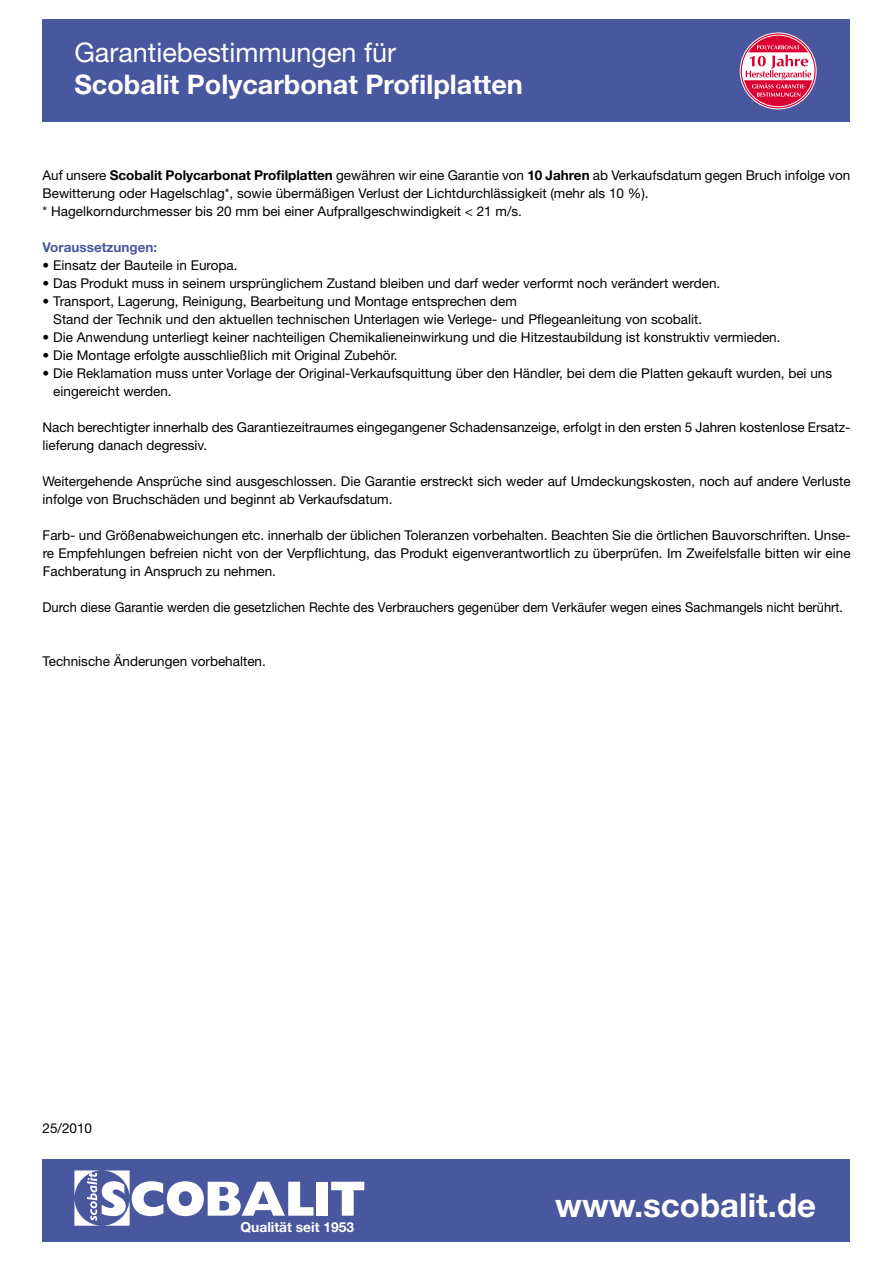
<style>
.page{position:relative;width:893px;height:1263px;background:#fff}
.page>*{position:absolute;margin:0;border:0;box-sizing:border-box;transform-origin:0 0}
.t1{font:700 33px "Helvetica Neue";color:#fff}
.t2{font:700 27px "Helvetica Neue";color:#fff}
.t3{font:27px "Helvetica Neue";color:#fff}
.t4{font:700 13.8px "Helvetica Neue";color:#fff}
.t5{font:13.65px "Helvetica Neue";color:#000}
.t6{font:13.5px/18px "Helvetica Neue";color:#000}
.t7{font:13.5px "Helvetica Neue";color:#000;scale:.95 1}
.t8{font:700 13.5px "Helvetica Neue";color:#49579e}
.s1{font-weight:700}
</style>
<div class="page">
<div style="left:43px;top:1159px;width:807px;height:83px;background:#49579e"></div>
<div style="left:43px;top:20px;width:807px;height:102px;background:#49579e"></div>
<svg style="left:74px;top:1170px;width:239px;height:56px"></svg>
<div style="left:316px;top:1182px;width:12px;height:34px;background:#fff"></div>
<svg style="left:331px;top:1182px;width:33px;height:34px"></svg>
<svg style="left:740px;top:33px;width:76px;height:76px"></svg>
<svg style="left:739px;top:45px;width:78px;height:52px"></svg>
<h2 class="t3" style="left:74px;top:36px;width:323px">Garantiebestimmungen für</h2>
<h2 class="t2" style="left:74px;top:68px;width:450px">Scobalit Polycarbonat Profilplatten</h2>
<p class="t6" style="left:43px;top:166px;width:809px">Auf unsere <span class="s1">Scobalit Polycarbonat Profilplatten</span> gewähren wir eine Garantie von <span class="s1">10 Jahren</span> ab Verkaufsdatum gegen Bruch infolge von<br>Bewitterung oder Hagelschlag*, sowie übermäßigen Verlust der Lichtdurchlässigkeit (mehr als 10 %).<br>* Hagelkorndurchmesser bis 20 mm bei einer Aufprallgeschwindigkeit &lt; 21 m/s.</p>
<p class="t8" style="left:43px;top:239px;width:116px">Voraussetzungen:</p>
<p class="t6" style="left:43px;top:256px;width:197px">• Einsatz der Bauteile in Europa.</p>
<p class="t6" style="left:43px;top:274px;width:679px">• Das Produkt muss in seinem ursprünglichem Zustand bleiben und darf weder verformt noch verändert werden.</p>
<p class="t6" style="left:53px;top:292px;width:650px;text-indent:-11px">• Transport, Lagerung, Reinigung, Bearbeitung und Montage entsprechen dem<br>Stand der Technik und den aktuellen technischen Unterlagen wie Verlege- und Pflegeanleitung von scobalit.</p>
<p class="t6" style="left:43px;top:328px;width:739px">• Die Anwendung unterliegt keiner nachteiligen Chemikalieneinwirkung und die Hitzestaubildung ist konstruktiv vermieden.</p>
<p class="t6" style="left:43px;top:346px;width:357px">• Die Montage erfolgte ausschließlich mit Original Zubehör.</p>
<p class="t6" style="left:53px;top:364px;width:780px;text-indent:-11px">• Die Reklamation muss unter Vorlage der Original-Verkaufsquittung über den Händler, bei dem die Platten gekauft wurden, bei uns eingereicht werden.</p>
<p class="t6" style="left:43px;top:418px;width:809px">Nach berechtigter innerhalb des Garantiezeitraumes eingegangener Schadensanzeige, erfolgt in den ersten 5 Jahren kostenlose Ersatz&shy;lieferung danach degressiv.</p>
<p class="t6" style="left:43px;top:472px;width:809px">Weitergehende Ansprüche sind ausgeschlossen. Die Garantie erstreckt sich weder auf Umdeckungskosten, noch auf andere Verluste infolge von Bruchschäden und beginnt ab Verkaufsdatum.</p>
<p class="t6" style="left:43px;top:526px;width:809px;text-align:justify">Farb- und Größenabweichungen etc. innerhalb der üblichen Toleranzen vorbehalten. Beachten Sie die örtlichen Bauvorschriften. Unse&shy;re Empfehlungen befreien nicht von der Verpflichtung, das Produkt eigenverantwortlich zu überprüfen. Im Zweifelsfalle bitten wir eine Fachberatung in Anspruch zu nehmen.</p>
<p class="t7" style="left:43px;top:599px;width:844px">Durch diese Garantie werden die gesetzlichen Rechte des Verbrauchers gegenüber dem Verkäufer wegen eines Sachmangels nicht berührt.</p>
<p class="t6" style="left:43px;top:652px;width:225px">Technische Änderungen vorbehalten.</p>
<p class="t5" style="left:43px;top:1120px;width:51px">25/2010</p>
<p class="t4" style="left:240px;top:1218px;width:115px">Qualität seit 1953</p>
<h1 class="t1" style="left:555px;top:1184px;width:262px">www.scobalit.de</h1>
</div>
